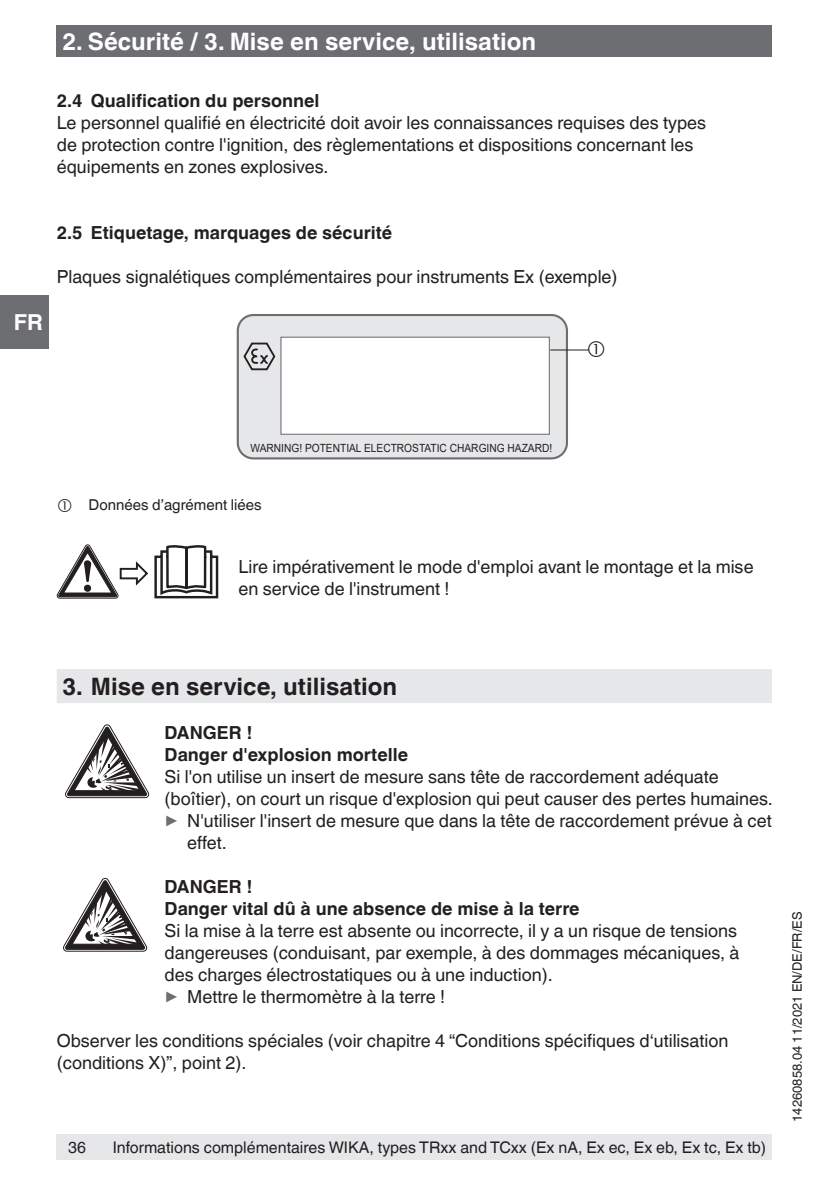
<style>
.page{position:relative;width:840px;height:1191px;background:#fff}
.page>*{position:absolute;margin:0;border:0;box-sizing:border-box;transform-origin:0 0}
.t1{font:700 24px "Helvetica World";color:#fff}
.t2{font:700 24px "Helvetica World";color:#231f20}
.t3{font:700 22px "Helvetica World";color:#fff}
.t4{font:18px/22px "Helvetica World";color:#231f20}
.t5{font:700 18px/22px "Helvetica World";color:#231f20}
.t6{font:16px "Helvetica World";color:#231f20}
.t7{font:15px "Helvetica World";color:#231f20}
.t8{font:13px "Helvetica World";color:#231f20}
.t9{font:11.2px "Arial";color:#231f20;scale:.9 1}
.s1{font-size:17.6px;color:#6d6e71}
</style>
<div class="page">
<div style="left:0;top:295px;width:48px;height:54px;background:#6d6e71"></div>
<div style="left:57px;top:26px;width:714px;height:31px;background:#6d6e71"></div>
<div style="left:57px;top:1134px;width:714px;height:25px;background:#e6e7e9"></div>
<div style="left:57px;top:669px;width:714px;height:34px;background:#e6e7e9"></div>
<div style="left:238px;top:315px;width:328px;height:143px;background:#e6e7e9;border-radius:16px"></div>
<div style="left:236px;top:314px;width:331px;height:145px;border:2px solid #6d6e71;border-radius:16px"></div>
<svg style="left:243px;top:342px;width:33px;height:29px"></svg>
<div style="left:281px;top:337px;width:268px;height:97px;background:#fff"></div>
<div style="left:280px;top:337px;width:269px;height:98px;border:1px solid #6d6e71"></div>
<hr style="left:550px;top:349px;width:39px;height:1px;background:#231f20">
<svg style="left:57px;top:544px;width:161px;height:55px"></svg>
<svg style="left:65px;top:724px;width:84px;height:74px"></svg>
<svg style="left:63px;top:878px;width:84px;height:73px"></svg>
<h1 class="t1" style="left:62px;top:32px;width:475px">2. Sécurité / 3. Mise en service, utilisation</h1>
<p class="t5" style="left:57px;top:91px;width:264px">2.4 Qualification du personnel</p>
<p class="t4" style="left:57px;top:113px;width:650px">Le personnel qualifié en électricité doit avoir les connaissances requises des types de protection contre l'ignition, des règlementations et dispositions concernant les équipements en zones explosives.</p>
<p class="t3" style="left:14px;top:309px;width:30px">FR</p>
<p class="t5" style="left:57px;top:223px;width:337px">2.5 Etiquetage, marquages de sécurité</p>
<p class="t4" style="left:57px;top:267px;width:562px">Plaques signalétiques complémentaires pour instruments Ex (exemple)</p>
<p class="t9" style="left:250px;top:443px;width:336px">WARNING! POTENTIAL ELECTROSTATIC CHARGING HAZARD!</p>
<p class="t7" style="left:88px;top:499px;width:174px">Données d’agrément liées</p>
<p class="t4" style="left:238px;top:557px;width:516px">Lire impérativement le mode d'emploi avant le montage et la mise en service de l'instrument !</p>
<h1 class="t2" style="left:62px;top:676px;width:336px">3. Mise en service, utilisation</h1>
<p class="t5" style="left:164px;top:723px;width:245px">DANGER !<br>Danger d'explosion mortelle</p>
<p class="t4" style="left:164px;top:767px;width:555px">Si l'on utilise un insert de mesure sans tête de raccordement adéquate</p>
<p class="t4" style="left:164px;top:789px;width:609px">(boîtier), on court un risque d'explosion qui peut causer des pertes humaines.</p>
<p class="t4" style="left:164px;top:811px;width:608px"><span class="s1">▶</span> N'utiliser l'insert de mesure que dans la tête de raccordement prévue à cet</p>
<p class="t4" style="left:187px;top:833px;width:41px">effet.</p>
<p class="t5" style="left:164px;top:877px;width:416px">DANGER !<br>Danger vital dû à une absence de mise à la terre</p>
<p class="t4" style="left:164px;top:921px;width:576px">Si la mise à la terre est absente ou incorrecte, il y a un risque de tensions dangereuses (conduisant, par exemple, à des dommages mécaniques, à des charges électrostatiques ou à une induction).<br><span class="s1">▶</span> Mettre le thermomètre à la terre !</p>
<p class="t4" style="left:57px;top:1031px;width:672px">Observer les conditions spéciales (voir chapitre 4 “Conditions spécifiques d‘utilisation (conditions X)”, point 2).</p>
<p class="t6" style="left:68px;top:1141px;width:19px">36</p>
<p class="t6" style="left:113px;top:1141px;width:654px">Informations complémentaires WIKA, types TRxx and TCxx (Ex nA, Ex ec, Ex eb, Ex tc, Ex tb)</p>
<p class="t8" style="left:791px;top:1121px;width:211px;rotate:-90deg">14260858.04 11/2021 EN/DE/FR/ES</p>
</div>
